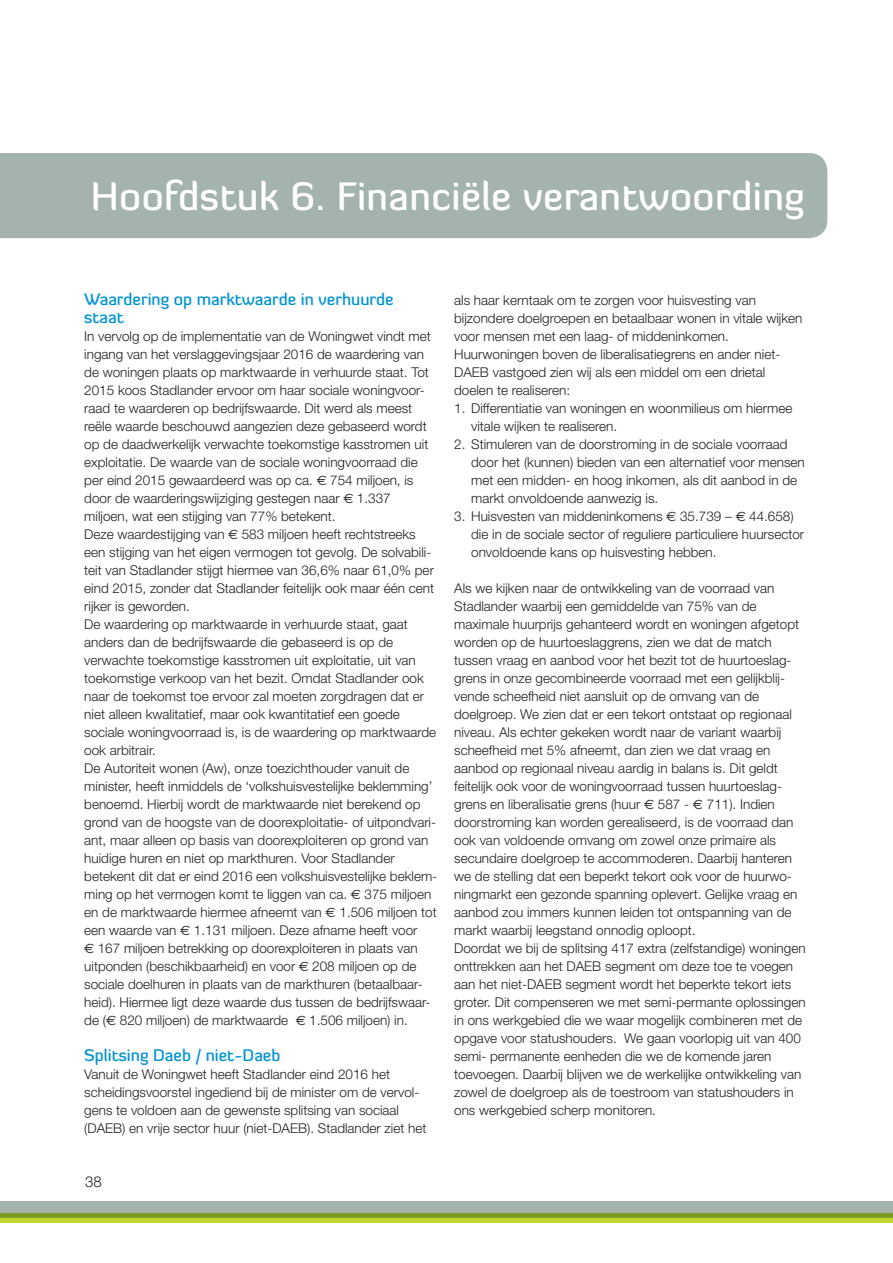
<style>
.page{position:relative;width:893px;height:1263px;background:#fff}
.page>*{position:absolute;margin:0;border:0;box-sizing:border-box;transform-origin:0 0}
.t1{font:500 39px "Diavlo";letter-spacing:.01em;color:#fff}
.t2{font:500 16.5px/18px "Diavlo";color:#0093d0}
.t3{font:300 15px "Helvetica Neue";color:#231f20}
.t4{font:300 13.5px/18px "Helvetica Neue";color:#231f20}
.s1{font-family:"Euro Sans";font-weight:400}
</style>
<div class="page">
<div style="left:0;top:153px;width:827px;height:85px;background:#a4b3ab"></div>
<div style="left:0;top:1201px;width:893px;height:17px;background:#a4b3ab"></div>
<div style="left:0;top:1218px;width:893px;height:5px;background:#c1d72f"></div>
<div style="left:0;top:1213px;width:893px;height:5px;background:#7d9c26"></div>
<h1 class="t1" style="left:91px;top:179px;width:715px">Hoofdstuk 6. Financiële verantwoording</h1>
<p class="t2" style="left:84px;top:292px;width:311px">Waardering op marktwaarde in verhuurde staat</p>
<p class="t4" style="left:84px;top:329px;width:354px">In vervolg op de implementatie van de Woningwet vindt met ingang van het verslaggevingsjaar 2016 de waardering van de woningen plaats op marktwaarde in verhuurde staat. Tot 2015 koos Stadlander ervoor om haar sociale woningvoor&shy;raad te waarderen op bedrijfswaarde. Dit werd als meest reële waarde beschouwd aangezien deze gebaseerd wordt op de daadwerkelijk verwachte toekomstige kasstromen uit exploitatie. De waarde van de sociale woningvoorraad die per eind 2015 gewaardeerd was op ca. <span class="s1">€</span> 754 miljoen, is door de waarderingswijziging gestegen naar <span class="s1">€</span> 1.337 miljoen, wat een stijging van 77% betekent.<br>Deze waardestijging van <span class="s1">€</span> 583 miljoen heeft rechtstreeks een stijging van het eigen vermogen tot gevolg. De solvabili&shy;teit van Stadlander stijgt hiermee van 36,6% naar 61,0% per eind 2015, zonder dat Stadlander feitelijk ook maar één cent rijker is geworden.<br>De waardering op marktwaarde in verhuurde staat, gaat anders dan de bedrijfswaarde die gebaseerd is op de verwachte toekomstige kasstromen uit exploitatie, uit van toekomstige verkoop van het bezit. Omdat Stadlander ook naar de toekomst toe ervoor zal moeten zorgdragen dat er niet alleen kwalitatief, maar ook kwantitatief een goede sociale woningvoorraad is, is de waardering op marktwaarde ook arbitrair.<br>De Autoriteit wonen (Aw), onze toezichthouder vanuit de minister, heeft inmiddels de ‘volkshuisvestelijke beklemming’ benoemd. Hierbij wordt de marktwaarde niet berekend op grond van de hoogste van de doorexploitatie- of uitpondvari&shy;ant, maar alleen op basis van doorexploiteren op grond van huidige huren en niet op markthuren. Voor Stadlander betekent dit dat er eind 2016 een volkshuisvestelijke beklem&shy;ming op het vermogen komt te liggen van ca. <span class="s1">€</span> 375 miljoen en de marktwaarde hiermee afneemt van <span class="s1">€</span> 1.506 miljoen tot een waarde van <span class="s1">€</span> 1.131 miljoen. Deze afname heeft voor<br><span class="s1">€</span> 167 miljoen betrekking op doorexploiteren in plaats van uitponden (beschikbaarheid) en voor <span class="s1">€</span> 208 miljoen op de sociale doelhuren in plaats van de markthuren (betaalbaar&shy;heid). Hiermee ligt deze waarde dus tussen de bedrijfswaar&shy;de (<span class="s1">€</span> 820 miljoen) de marktwaarde <span class="s1">€</span> 1.506 miljoen) in.</p>
<p class="t2" style="left:84px;top:1048px;width:198px">Splitsing Daeb / niet-Daeb</p>
<p class="t4" style="left:84px;top:1067px;width:344px">Vanuit de Woningwet heeft Stadlander eind 2016 het scheidingsvoorstel ingediend bij de minister om de vervol&shy;gens te voldoen aan de gewenste splitsing van sociaal (DAEB) en vrije sector huur (niet-DAEB). Stadlander ziet het</p>
<p class="t3" style="left:85px;top:1176px;width:18px">38</p>
<p class="t4" style="left:454px;top:293px;width:350px">als haar kerntaak om te zorgen voor huisvesting van bijzondere doelgroepen en betaalbaar wonen in vitale wijken voor mensen met een laag- of middeninkomen.<br>Huurwoningen boven de liberalisatiegrens en ander niet-DAEB vastgoed zien wij als een middel om een drietal doelen te realiseren:</p>
<p class="t4" style="left:471px;top:401px;width:323px;text-indent:-17px">1. Differentiatie van woningen en woonmilieus om hiermee vitale wijken te realiseren.</p>
<p class="t4" style="left:471px;top:437px;width:335px;text-indent:-17px">2. Stimuleren van de doorstroming in de sociale voorraad door het (kunnen) bieden van een alternatief voor mensen met een midden- en hoog inkomen, als dit aanbod in de markt onvoldoende aanwezig is.</p>
<p class="t4" style="left:471px;top:509px;width:334px;text-indent:-17px">3. Huisvesten van middeninkomens <span class="s1">€</span> 35.739 – <span class="s1">€</span> 44.658) die in de sociale sector of reguliere particuliere huursector onvoldoende kans op huisvesting hebben.</p>
<p class="t4" style="left:454px;top:581px;width:353px">Als we kijken naar de ontwikkeling van de voorraad van Stadlander waarbij een gemiddelde van 75% van de maximale huurprijs gehanteerd wordt en woningen afgetopt worden op de huurtoeslaggrens, zien we dat de match tussen vraag en aanbod voor het bezit tot de huurtoeslag&shy;grens in onze gecombineerde voorraad met een gelijkblij&shy;vende scheefheid niet aansluit op de omvang van de doelgroep. We zien dat er een tekort ontstaat op regionaal niveau. Als echter gekeken wordt naar de variant waarbij scheefheid met 5% afneemt, dan zien we dat vraag en aanbod op regionaal niveau aardig in balans is. Dit geldt feitelijk ook voor de woningvoorraad tussen huurtoeslag&shy;grens en liberalisatie grens (huur <span class="s1">€</span> 587 - <span class="s1">€</span> 711). Indien doorstroming kan worden gerealiseerd, is de voorraad dan ook van voldoende omvang om zowel onze primaire als secundaire doelgroep te accommoderen. Daarbij hanteren we de stelling dat een beperkt tekort ook voor de huurwo&shy;ningmarkt een gezonde spanning oplevert. Gelijke vraag en aanbod zou immers kunnen leiden tot ontspanning van de markt waarbij leegstand onnodig oploopt.<br>Doordat we bij de splitsing 417 extra (zelfstandige) woningen onttrekken aan het DAEB segment om deze toe te voegen aan het niet-DAEB segment wordt het beperkte tekort iets groter. Dit compenseren we met semi-permante oplossingen in ons werkgebied die we waar mogelijk combineren met de opgave voor statushouders. We gaan voorlopig uit van 400 semi- permanente eenheden die we de komende jaren toevoegen. Daarbij blijven we de werkelijke ontwikkeling van zowel de doelgroep als de toestroom van statushouders in ons werkgebied scherp monitoren.</p>
</div>
